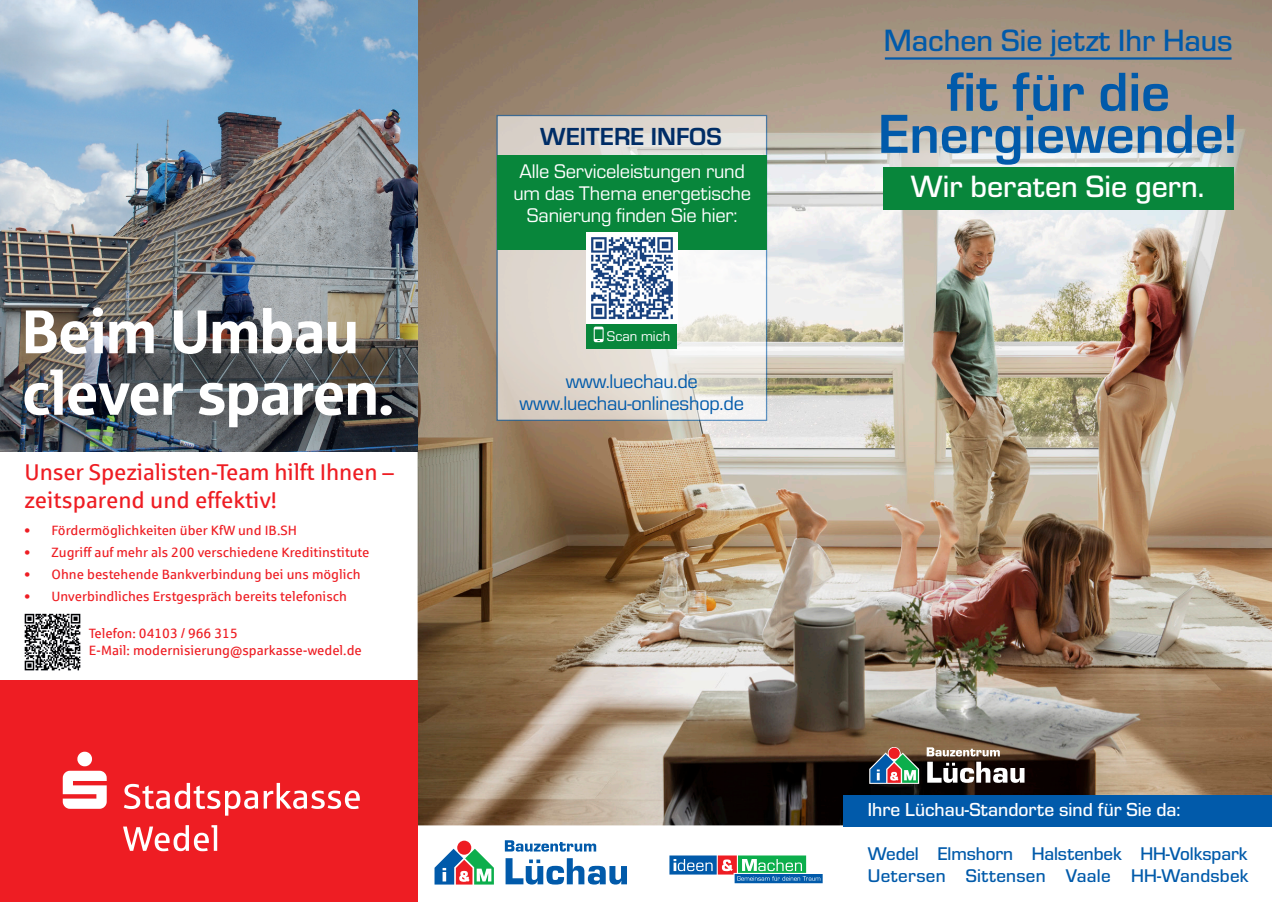
<style>
.page{position:relative;width:1272px;height:902px;background:#fff}
.page>*{position:absolute;margin:0;border:0;box-sizing:border-box;transform-origin:0 0}
.t1{font:61.5px/61.5px "Sparkasse Head";color:#fff}
.t2{font:700 57px/42px "Eurostile";color:#015aaa;text-align:center}
.t3{font:500 31.95px "Eurostile";color:#015aaa}
.t4{font:500 31.95px "Eurostile";color:#fff}
.t5{font:700 25.65px "Eurostile";color:#002d66}
.t6{font:22.8px/27.3px "Sparkasse Rg";letter-spacing:-.005em;color:#ee1d23}
.t7{font:20.4px/21.8px "Eurostile";letter-spacing:-.01em;color:#fff;text-align:center}
.t8{font:20.4px/21.8px "Eurostile";letter-spacing:-.01em;color:#015aaa;text-align:center}
.t9{font:500 19.5px "Eurostile";color:#fff}
.t10{font:500 19.05px/22.5px "Eurostile";letter-spacing:.005em;color:#015aaa}
.t11{font:14.7px "Eurostile";color:#fff}
.t12{font:13.5px/16.2px "Sparkasse Rg";color:#ee1d23}
</style>
<div class="page">
<img style="left:417px;top:0;width:854px;height:825px">
<svg style="left:867px;top:128px;width:370px;height:63px;background:#d4d2cc"></svg>
<svg style="left:669px;top:855px;width:154px;height:29px"></svg>
<div style="left:457px;top:840px;width:14px;height:14px;background:#ee1d23;border-radius:50%"></div>
<svg style="left:434px;top:848px;width:60px;height:36px"></svg>
<svg style="left:505px;top:858px;width:122px;height:26px"></svg>
<svg style="left:505px;top:840px;width:91px;height:11px"></svg>
<svg style="left:869px;top:746px;width:50px;height:37px;background:#767c75"></svg>
<svg style="left:926px;top:747px;width:98px;height:35px"></svg>
<hr style="left:884px;top:57px;width:347px;height:3px;background:#015aaa">
<div style="left:882px;top:167px;width:351px;height:42px;background:#08863b"></div>
<img style="left:0;top:0;width:417px;height:451px">
<img style="left:24px;top:613px;width:57px;height:58px">
<div style="left:0;top:680px;width:417px;height:221px;background:#ee1d23"></div>
<svg style="left:264px;top:782px;width:96px;height:27px"></svg>
<svg style="left:124px;top:782px;width:134px;height:33px"></svg>
<svg style="left:123px;top:825px;width:94px;height:26px"></svg>
<svg style="left:63px;top:751px;width:44px;height:57px"></svg>
<div style="left:843px;top:794px;width:428px;height:32px;background:#015aaa"></div>
<svg style="left:496px;top:115px;width:271px;height:306px;fill:#e1d9d1"></svg>
<div style="left:497px;top:156px;width:270px;height:94px;background:#08863b"></div>
<div style="left:586px;top:323px;width:91px;height:26px;background:#08863b"></div>
<img style="left:586px;top:232px;width:91px;height:91px">
<svg style="left:593px;top:326px;width:10px;height:16px"></svg>
<h1 class="t1" style="left:22px;top:298px;width:373px">Beim Umbau clever sparen.</h1>
<h3 class="t6" style="left:25px;top:458px;width:371px">Unser Spezialisten-Team hilft Ihnen – zeitsparend und effektiv!</h3>
<p class="t12" style="left:25px;top:521px;width:274px">• Fördermöglichkeiten über KfW und IB.SH</p>
<p class="t12" style="left:25px;top:544px;width:346px">• Zugriff auf mehr als 200 verschiedene Kreditinstitute</p>
<p class="t12" style="left:25px;top:566px;width:337px">• Ohne bestehende Bankverbindung bei uns möglich</p>
<p class="t12" style="left:25px;top:588px;width:324px">• Unverbindliches Erstgespräch bereits telefonisch</p>
<p class="t12" style="left:89px;top:625px;width:274px">Telefon: 04103 / 966 315<br>E-Mail: modernisierung@sparkasse-wedel.de</p>
<h3 class="t5" style="left:540px;top:118px;width:183px">WEITERE INFOS</h3>
<h3 class="t7" style="left:513px;top:161px;width:239px">Alle Serviceleistungen rund um das Thema energetische<br>Sanierung finden Sie hier:</h3>
<p class="t11" style="left:607px;top:328px;width:65px">Scan mich</p>
<h3 class="t8" style="left:519px;top:371px;width:226px">www.luechau.de www.luechau-onlineshop.de</h3>
<h3 class="t3" style="left:883px;top:18px;width:350px">Machen Sie jetzt Ihr Haus</h3>
<h2 class="t2" style="left:878px;top:67px;width:362px">fit für die<br>Energiewende!</h2>
<h3 class="t4" style="left:910px;top:164px;width:295px">Wir beraten Sie gern.</h3>
<h3 class="t9" style="left:867px;top:796px;width:314px">Ihre Lüchau-Standorte sind für Sie da:</h3>
<h3 class="t10" style="left:867px;top:841px;width:382px">Wedel Elmshorn Halstenbek HH-Volkspark<br>Uetersen Sittensen Vaale HH-Wandsbek</h3>
</div>
